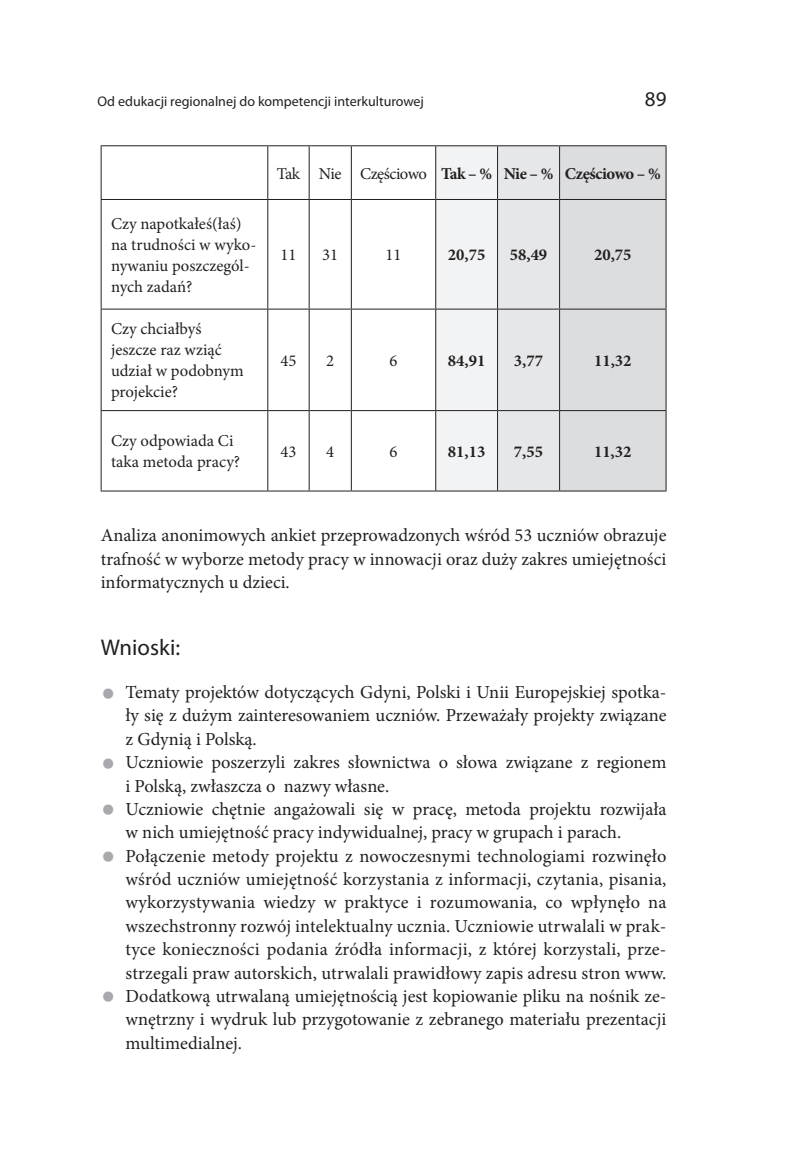
<style>
.page{position:relative;width:797px;height:1174px;background:#fff}
.page>*{position:absolute;margin:0;border:0;box-sizing:border-box;transform-origin:0 0}
.t1{font:22.75px "Myriad Pro";color:#231f20}
.t2{font:21px "Myriad Pro";color:#231f20}
.t3{font:18.38px/23.3px "Minion Pro";color:#231f20;text-align:justify}
.t4{font:16.62px/21px "Minion Pro";color:#231f20}
.t5{font:700 16.62px "Minion Pro";color:#231f20}
.t6{font:700 16.62px "Minion Pro";letter-spacing:-.03em;color:#231f20}
.t7{font:14px "Myriad Pro";color:#231f20}
.s1{font-weight:400}
.s2{font-size:38.5px;color:#a8a9ad}
</style>
<div class="page">
<svg style="left:436px;top:146px;width:229px;height:344px"></svg>
<hr style="left:101px;top:199px;width:167px;height:1px;background:#231f20">
<hr style="left:268px;top:199px;width:41px;height:1px;background:#231f20">
<hr style="left:309px;top:199px;width:42px;height:1px;background:#231f20">
<hr style="left:351px;top:199px;width:85px;height:1px;background:#231f20">
<hr style="left:436px;top:199px;width:61px;height:1px;background:#231f20">
<hr style="left:497px;top:199px;width:62px;height:1px;background:#231f20">
<hr style="left:559px;top:199px;width:107px;height:1px;background:#231f20">
<hr style="left:101px;top:309px;width:167px;height:1px;background:#231f20">
<hr style="left:268px;top:309px;width:41px;height:1px;background:#231f20">
<hr style="left:309px;top:309px;width:42px;height:1px;background:#231f20">
<hr style="left:351px;top:309px;width:85px;height:1px;background:#231f20">
<hr style="left:436px;top:309px;width:61px;height:1px;background:#231f20">
<hr style="left:497px;top:309px;width:62px;height:1px;background:#231f20">
<hr style="left:559px;top:309px;width:107px;height:1px;background:#231f20">
<hr style="left:101px;top:410px;width:167px;height:1px;background:#231f20">
<hr style="left:268px;top:410px;width:41px;height:1px;background:#231f20">
<hr style="left:309px;top:410px;width:42px;height:1px;background:#231f20">
<hr style="left:351px;top:410px;width:85px;height:1px;background:#231f20">
<hr style="left:436px;top:410px;width:61px;height:1px;background:#231f20">
<hr style="left:497px;top:410px;width:62px;height:1px;background:#231f20">
<hr style="left:559px;top:410px;width:107px;height:1px;background:#231f20">
<hr style="left:267px;top:146px;width:1px;height:53px;background:#231f20">
<hr style="left:309px;top:146px;width:1px;height:53px;background:#231f20">
<hr style="left:351px;top:146px;width:1px;height:53px;background:#231f20">
<hr style="left:435px;top:146px;width:1px;height:53px;background:#231f20">
<hr style="left:497px;top:146px;width:1px;height:53px;background:#231f20">
<hr style="left:559px;top:146px;width:1px;height:53px;background:#231f20">
<hr style="left:267px;top:200px;width:1px;height:109px;background:#231f20">
<hr style="left:309px;top:200px;width:1px;height:109px;background:#231f20">
<hr style="left:351px;top:200px;width:1px;height:109px;background:#231f20">
<hr style="left:435px;top:200px;width:1px;height:109px;background:#231f20">
<hr style="left:497px;top:200px;width:1px;height:109px;background:#231f20">
<hr style="left:559px;top:200px;width:1px;height:109px;background:#231f20">
<hr style="left:267px;top:309px;width:1px;height:101px;background:#231f20">
<hr style="left:309px;top:309px;width:1px;height:101px;background:#231f20">
<hr style="left:351px;top:309px;width:1px;height:101px;background:#231f20">
<hr style="left:435px;top:309px;width:1px;height:101px;background:#231f20">
<hr style="left:497px;top:309px;width:1px;height:101px;background:#231f20">
<hr style="left:559px;top:309px;width:1px;height:101px;background:#231f20">
<hr style="left:267px;top:411px;width:1px;height:79px;background:#231f20">
<hr style="left:309px;top:411px;width:1px;height:79px;background:#231f20">
<hr style="left:351px;top:411px;width:1px;height:79px;background:#231f20">
<hr style="left:435px;top:411px;width:1px;height:79px;background:#231f20">
<hr style="left:497px;top:411px;width:1px;height:79px;background:#231f20">
<hr style="left:559px;top:411px;width:1px;height:79px;background:#231f20">
<hr style="left:101px;top:145px;width:167px;height:1px;background:#231f20">
<hr style="left:101px;top:146px;width:1px;height:53px;background:#231f20">
<hr style="left:268px;top:145px;width:41px;height:1px;background:#231f20">
<hr style="left:309px;top:145px;width:42px;height:1px;background:#231f20">
<hr style="left:351px;top:145px;width:85px;height:1px;background:#231f20">
<hr style="left:436px;top:145px;width:61px;height:1px;background:#231f20">
<hr style="left:497px;top:145px;width:62px;height:1px;background:#231f20">
<hr style="left:559px;top:145px;width:107px;height:1px;background:#231f20">
<hr style="left:665px;top:146px;width:1px;height:53px;background:#231f20">
<hr style="left:101px;top:200px;width:1px;height:109px;background:#231f20">
<hr style="left:665px;top:200px;width:1px;height:109px;background:#231f20">
<hr style="left:101px;top:309px;width:1px;height:101px;background:#231f20">
<hr style="left:665px;top:309px;width:1px;height:101px;background:#231f20">
<hr style="left:101px;top:411px;width:1px;height:79px;background:#231f20">
<hr style="left:665px;top:411px;width:1px;height:79px;background:#231f20">
<hr style="left:101px;top:490px;width:167px;height:1px;background:#231f20">
<hr style="left:268px;top:490px;width:41px;height:1px;background:#231f20">
<hr style="left:309px;top:490px;width:42px;height:1px;background:#231f20">
<hr style="left:351px;top:490px;width:85px;height:1px;background:#231f20">
<hr style="left:436px;top:490px;width:61px;height:1px;background:#231f20">
<hr style="left:497px;top:490px;width:62px;height:1px;background:#231f20">
<hr style="left:559px;top:490px;width:107px;height:1px;background:#231f20">
<p class="t7" style="left:98px;top:93px;width:328px">Od edukacji regionalnej do kompetencji interkulturowej</p>
<p class="t2" style="left:645px;top:86px;width:23px">89</p>
<p class="t4" style="left:111px;top:213px;width:147px">Czy napotkałeś(łaś) na trudności w wyko&shy;nywaniu poszczegól&shy;nych zadań?</p>
<p class="t4" style="left:111px;top:319px;width:134px">Czy chciałbyś jeszcze raz wziąć udział w podobnym projekcie?</p>
<p class="t6" style="left:277px;top:162px;width:385px"><span class="s1">Tak Nie Częściowo</span> Tak – % Nie – % Częściowo – %</p>
<p class="t4" style="left:280px;top:245px;width:17px">11</p>
<p class="t4" style="left:322px;top:245px;width:17px">31</p>
<p class="t4" style="left:385px;top:245px;width:17px">11</p>
<p class="t5" style="left:448px;top:243px;width:39px">20,75</p>
<p class="t5" style="left:510px;top:243px;width:39px">58,49</p>
<p class="t5" style="left:594px;top:243px;width:39px">20,75</p>
<p class="t4" style="left:280px;top:350px;width:17px">45</p>
<p class="t4" style="left:326px;top:350px;width:9px">2</p>
<p class="t4" style="left:389px;top:350px;width:9px">6</p>
<p class="t5" style="left:448px;top:349px;width:39px">84,91</p>
<p class="t5" style="left:514px;top:349px;width:31px">3,77</p>
<p class="t5" style="left:594px;top:349px;width:39px">11,32</p>
<p class="t4" style="left:111px;top:430px;width:131px">Czy odpowiada Ci taka metoda pracy?</p>
<p class="t4" style="left:280px;top:441px;width:17px">43</p>
<p class="t4" style="left:326px;top:441px;width:9px">4</p>
<p class="t4" style="left:389px;top:441px;width:9px">6</p>
<p class="t5" style="left:448px;top:440px;width:39px">81,13</p>
<p class="t5" style="left:514px;top:440px;width:31px">7,55</p>
<p class="t5" style="left:594px;top:440px;width:39px">11,32</p>
<p class="t3" style="left:101px;top:524px;width:567px">Analiza anonimowych ankiet przeprowadzonych wśród 53 uczniów obrazuje trafność w wyborze metody pracy w innowacji oraz duży zakres umiejętności informatycznych u dzieci.</p>
<p class="t1" style="left:101px;top:633px;width:81px">Wnioski:</p>
<p class="t3" style="left:125px;top:680px;width:542px;text-indent:-25px"><span class="s2">•</span> Tematy projektów dotyczących Gdyni, Polski i Unii Europejskiej spotka&shy;ły się z dużym zainteresowaniem uczniów. Przeważały projekty związane z Gdynią i Polską.</p>
<p class="t3" style="left:125px;top:751px;width:542px;text-indent:-25px"><span class="s2">•</span> Uczniowie poszerzyli zakres słownictwa o słowa związane z regionem i Polską, zwłaszcza o nazwy własne.</p>
<p class="t3" style="left:125px;top:797px;width:542px;text-indent:-25px"><span class="s2">•</span> Uczniowie chętnie angażowali się w pracę, metoda projektu rozwijała w nich umiejętność pracy indywidualnej, pracy w grupach i parach.</p>
<p class="t3" style="left:125px;top:844px;width:542px;text-indent:-25px"><span class="s2">•</span> Połączenie metody projektu z nowoczesnymi technologiami rozwinęło wśród uczniów umiejętność korzystania z informacji, czytania, pisania, wykorzystywania wiedzy w praktyce i rozumowania, co wpłynęło na wszechstronny rozwój intelektualny ucznia. Uczniowie utrwalali w prak&shy;tyce konieczności podania źródła informacji, z której korzystali, prze&shy;strzegali praw autorskich, utrwalali prawidłowy zapis adresu stron www.</p>
<p class="t3" style="left:125px;top:984px;width:542px;text-indent:-25px"><span class="s2">•</span> Dodatkową utrwalaną umiejętnością jest kopiowanie pliku na nośnik ze&shy;wnętrzny i wydruk lub przygotowanie z zebranego materiału prezentacji multimedialnej.</p>
</div>
